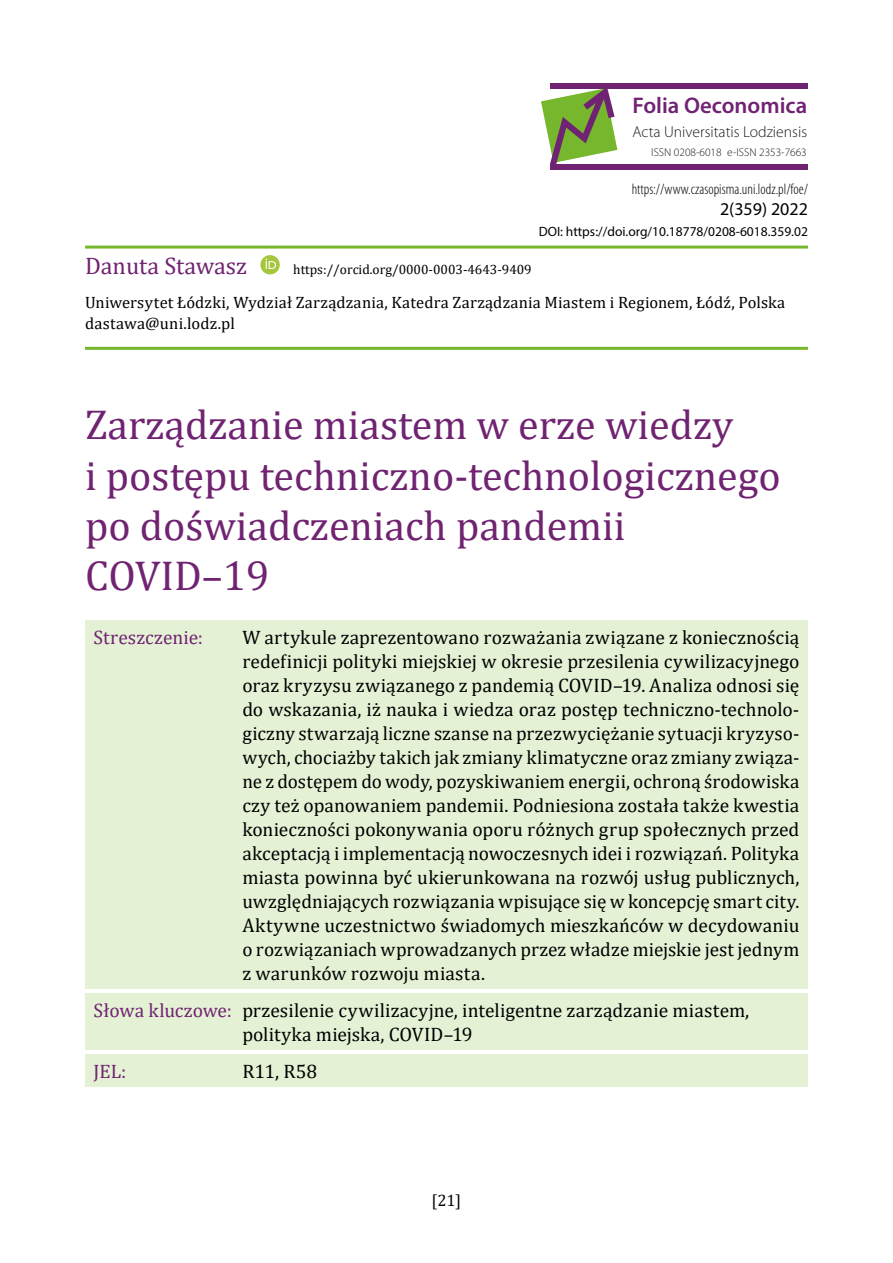
<style>
.page{position:relative;width:893px;height:1263px;background:#fff}
.page>*{position:absolute;margin:0;border:0;box-sizing:border-box;transform-origin:0 0}
.H{font:42px/50.4px "Cambria";color:#702371}
.Autor{font:24px "Cambria";color:#702371}
.t1{font:600 22.65px "Myriad Pro";color:#702372}
.abstrakt_txt{font:19.5px/24px "Cambria";letter-spacing:.005em;color:#000;text-align:justify}
.Keywords{font:19.5px/24px "Cambria";letter-spacing:.005em;color:#000}
.abstrakt_txt-2{font:19.5px "Cambria";letter-spacing:.005em;color:#702371}
.Keywords-2{font:19.5px "Cambria";color:#702371}
.t2{font:18px "Myriad Pro";color:#000}
.Afiliacja{font:16.5px/21px "Cambria";letter-spacing:.015em;color:#000}
.t3{font:300 15.75px "Myriad Pro";color:#1d1d1b}
.t4{font:300 condensed 15px "Myriad Pro";color:#000}
.Stopka{font:13.5px "Myriad Pro";color:#000}
.Autor-2{font:13.5px "Cambria";color:#000}
.t5{font:300 11.4px "Myriad Pro";color:#1d1d1b}
.s1{color:#702371}
</style>
<div class="page">
<div style="left:550px;top:83px;width:258px;height:5px;background:#702371"></div>
<div style="left:550px;top:164px;width:258px;height:5px;background:#702371"></div>
<svg style="left:541px;top:88px;width:76px;height:76px"></svg>
<hr style="left:85px;top:246px;width:723px;height:3px;background:#76b72d">
<hr style="left:85px;top:347px;width:723px;height:3px;background:#76b72d">
<div style="left:85px;top:620px;width:723px;height:369px;background:#e4f1d5"></div>
<div style="left:85px;top:993px;width:723px;height:56px;background:#e4f1d5"></div>
<div style="left:85px;top:1054px;width:723px;height:32px;background:#e4f1d5"></div>
<svg style="left:260px;top:255px;width:20px;height:19px"></svg>
<p class="t1" style="left:633px;top:91px;width:176px">Folia Oeconomica</p>
<p class="t5" style="left:651px;top:146px;width:157px">ISSN 0208-6018 e-ISSN 2353-7663</p>
<p class="t3" style="left:633px;top:122px;width:176px">Acta Universitatis Lodziensis</p>
<p class="t4" style="left:632px;top:180px;width:178px">https://www.czasopisma.uni.lodz.pl/foe/</p>
<p class="t2" style="left:720px;top:198px;width:89px">2(359) 2022</p>
<p class="Stopka" style="left:539px;top:223px;width:271px">DOI: https://doi.org/10.18778/0208-6018.359.02</p>
<p class="Autor" style="left:85px;top:252px;width:163px">Danuta Stawasz</p>
<p class="Autor-2" style="left:293px;top:262px;width:240px">https://orcid.org/0000-0003-4643-9409</p>
<p class="Afiliacja" style="left:85px;top:292px;width:702px">Uniwersytet Łódzki, Wydział Zarządzania, Katedra Zarządzania Miastem i Regionem, Łódź, Polska dastawa@uni.lodz.pl</p>
<h1 class="H" style="left:85px;top:399px;width:697px">Zarządzanie miastem w erze wiedzy<br>i postępu techniczno‑technologicznego po doświadczeniach pandemii<br>COVID–19</h1>
<p class="abstrakt_txt-2" style="left:94px;top:626px;width:111px">Streszczenie:</p>
<p class="abstrakt_txt" style="left:242px;top:625px;width:559px">W artykule zaprezentowano rozważania związane z koniecznością redefinicji polityki miejskiej w okresie przesilenia cywilizacyjnego oraz kryzysu związanego z pandemią COVID–19. Analiza odnosi się do wskazania, iż nauka i wiedza oraz postęp techniczno‑technolo&shy;giczny stwarzają liczne szanse na przezwyciężanie sytuacji kryzyso&shy;wych, chociażby takich jak zmiany klimatyczne oraz zmiany związa&shy;ne z dostępem do wody, pozyskiwaniem energii, ochroną środowiska czy też opanowaniem pandemii. Podniesiona została także kwestia konieczności pokonywania oporu różnych grup społecznych przed akceptacją i implementacją nowoczesnych idei i rozwiązań. Polityka miasta powinna być ukierunkowana na rozwój usług publicznych, uwzględniających rozwiązania wpisujące się w koncepcję smart city.<br>Aktywne uczestnictwo świadomych mieszkańców w decydowaniu o rozwiązaniach wprowadzanych przez władze miejskie jest jednym z warunków rozwoju miasta.</p>
<p class="Keywords" style="left:242px;top:998px;width:508px;text-indent:-149px"><span class="s1">Słowa kluczowe:</span> przesilenie cywilizacyjne, inteligentne zarządzanie miastem, polityka miejska, COVID–19</p>
<p class="Keywords-2" style="left:94px;top:1059px;width:34px">JEL:</p>
<p class="Keywords" style="left:242px;top:1059px;width:76px">R11, R58</p>
<p class="Afiliacja" style="left:432px;top:1190px;width:31px">[21]</p>
</div>
